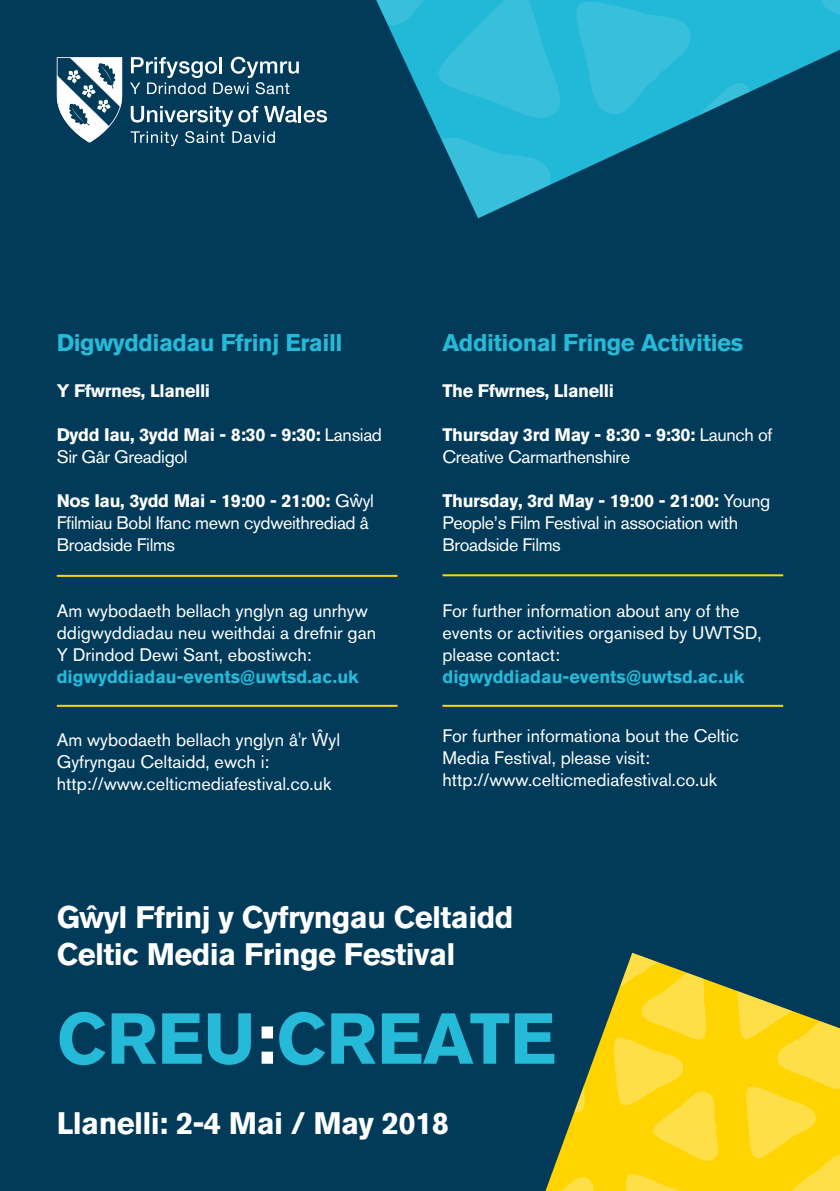
<style>
.page{position:relative;width:840px;height:1191px;background:#fff}
.page>*{position:absolute;margin:0;border:0;box-sizing:border-box;transform-origin:0 0}
.t1{font:700 71.4px "Akzidenz Grotesk BQ";color:#25bad8}
.t2{font:700 30.8px/37px "Akzidenz Grotesk BQ";letter-spacing:-.02em;color:#fff}
.t3{font:700 24px "Akzidenz Grotesk BQ";letter-spacing:-.02em;color:#25bad8}
.t4{font:18px/22px "Akzidenz Grotesk BQ";color:#fff}
.t5{font:18px/22px "Akzidenz Grotesk BQ";letter-spacing:-.02em;color:#fff}
.t6{font:700 18px/22px "Akzidenz Grotesk BQ";letter-spacing:-.02em;color:#fff}
.t7{font:700 18px "Akzidenz Grotesk BQ";color:#25bad8}
.s1{font-weight:400}
.s2{font-weight:700}
.s3{font-family:"Helvetica Neue"}
.s4{color:#fff}
</style>
<div class="page">
<div style="left:0;top:0;width:839px;height:1191px;background:#023b59"></div>
<svg style="left:790px;top:0;width:49px;height:73px;fill:#22b9d8"></svg>
<svg style="left:814px;top:0;width:25px;height:46px"></svg>
<svg style="left:796px;top:72px;width:43px;height:1px"></svg>
<svg style="left:376px;top:0;width:414px;height:219px"></svg>
<svg style="left:57px;top:57px;width:65px;height:86px"></svg>
<svg style="left:130px;top:57px;width:169px;height:37px"></svg>
<hr style="left:298px;top:106px;width:3px;height:16px;background:#fff">
<svg style="left:303px;top:110px;width:24px;height:12px"></svg>
<svg style="left:130px;top:106px;width:167px;height:40px"></svg>
<div style="left:723px;top:985px;width:11px;height:206px;background:#ffd400"></div>
<svg style="left:545px;top:952px;width:178px;height:239px"></svg>
<svg style="left:734px;top:989px;width:105px;height:202px;background:#e7c923"></svg>
<hr style="left:57px;top:575px;width:340px;height:2px;background:#ffd400">
<hr style="left:442px;top:574px;width:340px;height:2px;background:#ffd400">
<hr style="left:57px;top:705px;width:340px;height:2px;background:#ffd400">
<hr style="left:442px;top:705px;width:340px;height:2px;background:#ffd400">
<h3 class="t3" style="left:57px;top:329px;width:287px">Digwyddiadau Ffrinj Eraill</h3>
<p class="t6" style="left:57px;top:380px;width:155px">Y Ffwrnes, Llanelli</p>
<p class="t6" style="left:57px;top:424px;width:326px">Dydd Iau, 3ydd Mai - 8:30 - 9:30: <span class="s1">Lansiad<br>Sir Gâr Greadigol</span></p>
<p class="t5" style="left:57px;top:489px;width:318px"><span class="s2">Nos Iau, 3ydd Mai - 19:00 - 21:00:</span> G<span class="s3">ŵ</span>yl<br>Ffilmiau Bobl Ifanc mewn cydweithrediad â<br>Broadside Films</p>
<p class="t4" style="left:57px;top:599px;width:321px">Am wybodaeth bellach ynglyn ag unrhyw ddigwyddiadau neu weithdai a drefnir gan<br>Y Drindod Dewi Sant, ebostiwch:</p>
<p class="t7" style="left:57px;top:666px;width:303px">digwyddiadau-events@uwtsd.ac.uk</p>
<h3 class="t3" style="left:442px;top:329px;width:302px">Additional Fringe Activities</h3>
<p class="t6" style="left:442px;top:380px;width:173px">The Ffwrnes, Llanelli</p>
<p class="t5" style="left:442px;top:423px;width:331px"><span class="s2">Thursday 3rd May - 8:30 - 9:30:</span> Launch of<br>Creative Carmarthenshire</p>
<p class="t5" style="left:442px;top:489px;width:329px"><span class="s2">Thursday, 3rd May - 19:00 - 21:00:</span> Young<br>People’s Film Festival in association with<br>Broadside Films</p>
<p class="t4" style="left:442px;top:599px;width:320px">For further information about any of the events or activities organised by UWTSD, please contact:</p>
<p class="t7" style="left:442px;top:666px;width:303px">digwyddiadau-events@uwtsd.ac.uk</p>
<p class="t4" style="left:57px;top:728px;width:285px">Am wybodaeth bellach ynglyn â'r <span class="s3">Ŵ</span>yl<br>Gyfryngau Celtaidd, ewch i: http://www.celticmediafestival.co.uk</p>
<p class="t4" style="left:442px;top:724px;width:298px">For further informationa bout the Celtic<br>Media Festival, please visit: http://www.celticmediafestival.co.uk</p>
<h2 class="t2" style="left:57px;top:898px;width:458px">G<span class="s3">ŵ</span>yl Ffrinj y Cyfryngau Celtaidd<br>Celtic Media Fringe Festival</h2>
<h1 class="t1" style="left:57px;top:997px;width:500px">CREU<span class="s4">:</span>CREATE</h1>
<h2 class="t2" style="left:57px;top:1105px;width:394px">Llanelli: 2-4 Mai / May 2018</h2>
</div>
